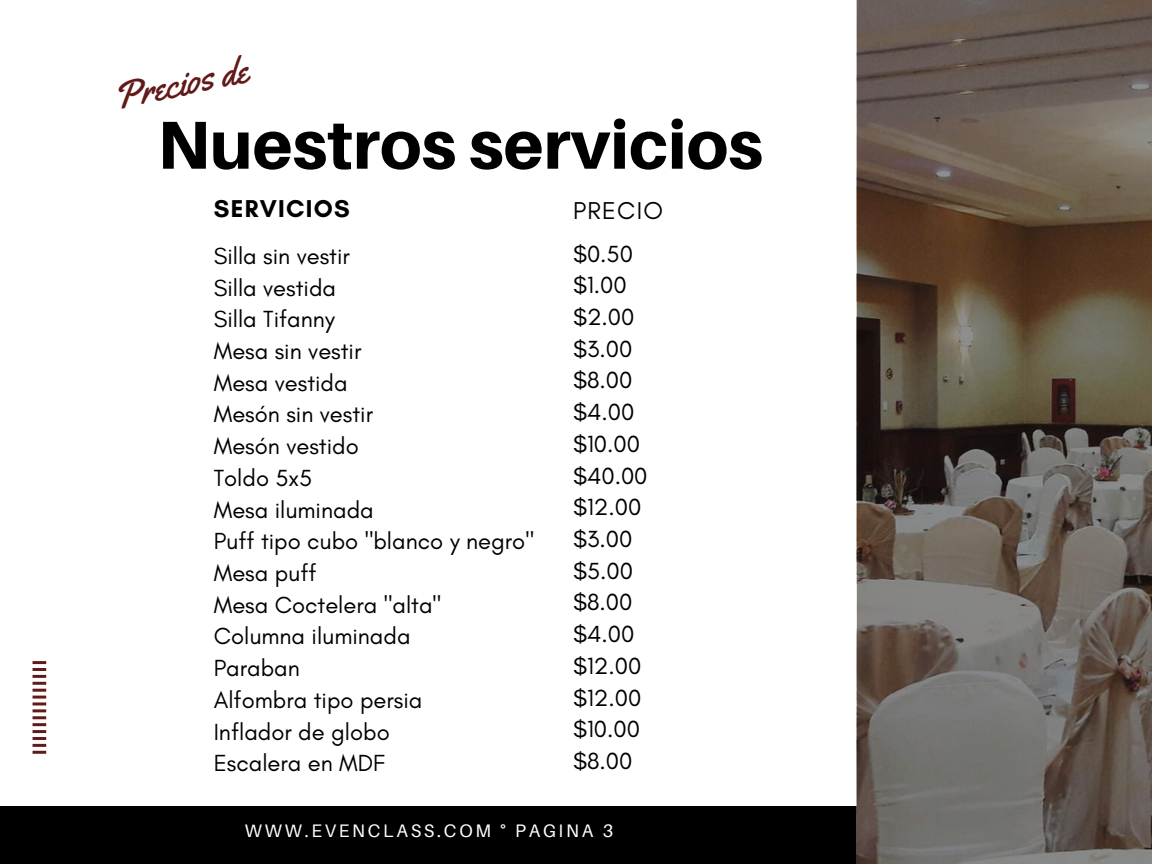
<style>
.page{position:relative;width:1152px;height:864px;background:#000}
.page>*{position:absolute;margin:0;border:0;box-sizing:border-box;transform-origin:0 0}
.t1{font:800 67.95px "Aileron";color:#000}
.t2{font:37.8px "Yellowtail";color:#621919}
.t3{font:700 24.9px "Glacial Indifference";letter-spacing:.05em;color:#000}
.t4{font:24.9px "Glacial Indifference";letter-spacing:.05em;color:#000}
.t5{font:23.7px/31.7px "Glacial Indifference";color:#000}
.t6{font:18.15px "Aileron";letter-spacing:.15em;color:#fff}
</style>
<div class="page">
<div style="left:0;top:0;width:856px;height:806px;background:#fff"></div>
<img style="left:856px;top:0;width:296px;height:864px">
<svg style="left:33px;top:661px;width:13px;height:93px"></svg>
<h2 class="t2" style="left:108px;top:74px;width:138px;rotate:-12deg">Precios de</h2>
<h1 class="t1" style="left:157px;top:103px;width:607px">Nuestros servicios</h1>
<p class="t3" style="left:214px;top:194px;width:138px">SERVICIOS</p>
<p class="t5" style="left:214px;top:240px;width:322px">Silla sin vestir<br>Silla vestida<br>Silla Tifanny<br>Mesa sin vestir<br>Mesa vestida<br>Mesón sin vestir<br>Mesón vestido<br>Toldo 5x5<br>Mesa iluminada<br>Puff tipo cubo "blanco y negro"<br>Mesa puff<br>Mesa Coctelera "alta"<br>Columna iluminada<br>Paraban<br>Alfombra tipo persia<br>Inflador de globo<br>Escalera en MDF</p>
<p class="t4" style="left:573px;top:195px;width:92px">PRECIO</p>
<p class="t5" style="left:573px;top:237px;width:76px">$0.50 $1.00 $2.00 $3.00 $8.00 $4.00 $10.00 $40.00 $12.00 $3.00 $5.00 $8.00 $4.00 $12.00 $12.00 $10.00 $8.00</p>
<p class="t6" style="left:245px;top:820px;width:370px">WWW.EVENCLASS.COM ° PAGINA 3</p>
</div>
